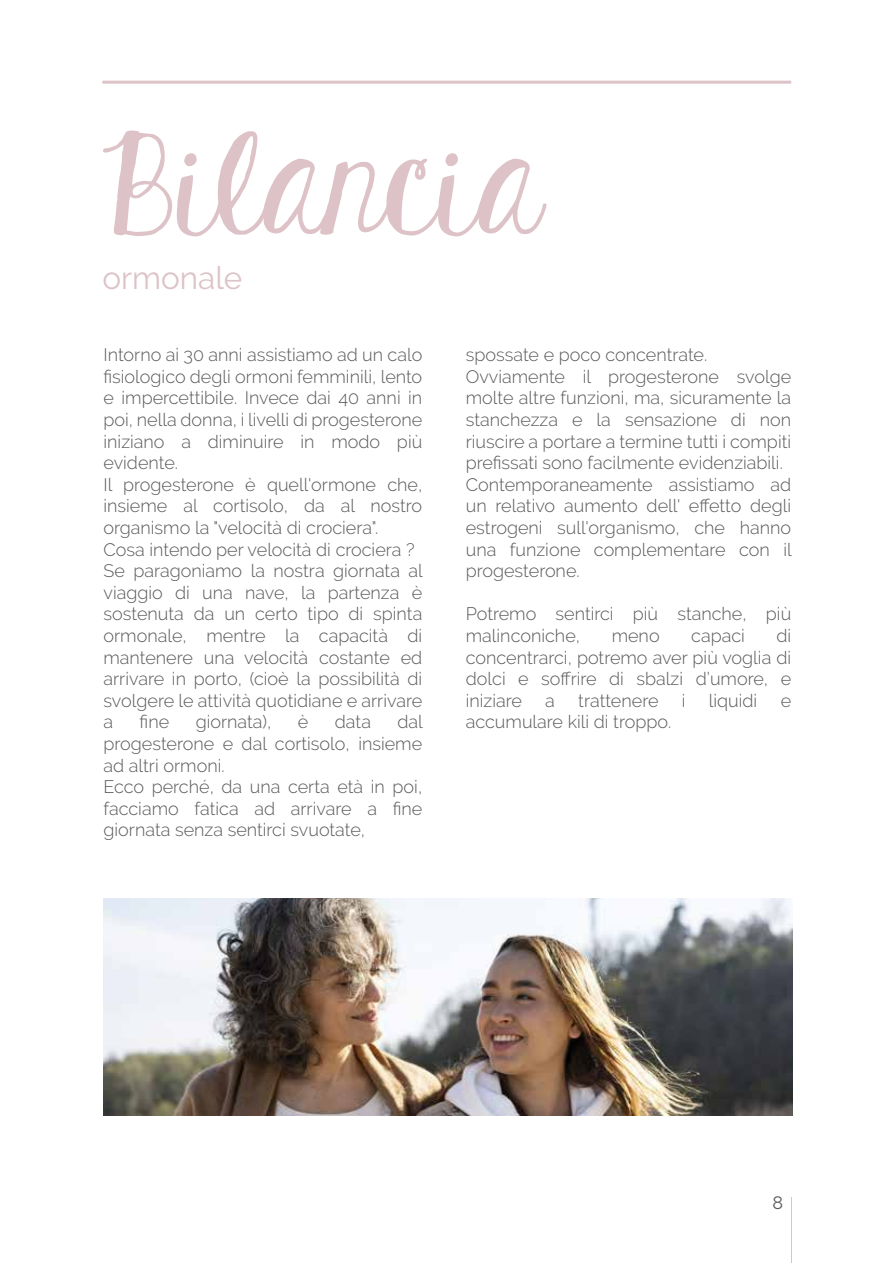
<style>
.page{position:relative;width:893px;height:1263px;background:#fff}
.page>*{position:absolute;margin:0;border:0;box-sizing:border-box;transform-origin:0 0}
.t1{font:159px "KG Hard Candy Solid";color:#ddc3c8}
.t2{font:31.5px "Raleway";color:#ddc3c8}
.t3{font:300 18px/21.6px "Raleway";color:#59585a}
.t4{font:18px "Raleway";color:#59585a}
</style>
<div class="page">
<hr style="left:102px;top:81px;width:689px;height:3px;background:#ddc3c8">
<img style="left:104px;top:898px;width:689px;height:218px">
<hr style="left:791px;top:1197px;width:1px;height:66px;background:#ddc3c8">
<h1 class="t1" style="left:102px;top:103px;width:441px">Bilancia</h1>
<h2 class="t2" style="left:102px;top:259px;width:142px">ormonale</h2>
<p class="t3" style="left:104px;top:344px;width:321px">Intorno ai 30 anni assistiamo ad un calo fisiologico degli ormoni femminili, lento e impercettibile. Invece dai 40 anni in poi, nella donna, i livelli di progesterone iniziano a diminuire in modo più evidente.<br>Il progesterone è quell'ormone che, insieme al cortisolo, da al nostro organismo la "velocità di crociera".<br>Cosa intendo per velocità di crociera ?<br>Se paragoniamo la nostra giornata al viaggio di una nave, la partenza è sostenuta da un certo tipo di spinta ormonale, mentre la capacità di mantenere una velocità costante ed arrivare in porto, (cioè la possibilità di svolgere le attività quotidiane e arrivare a</p>
<p class="t3" style="left:140px;top:711px;width:31px">fine</p>
<p class="t3" style="left:196px;top:711px;width:77px">giornata),</p>
<p class="t3" style="left:298px;top:711px;width:12px">è</p>
<p class="t3" style="left:335px;top:711px;width:38px">data</p>
<p class="t3" style="left:104px;top:711px;width:321px;text-indent:294px">dal progesterone e dal cortisolo, insieme ad altri ormoni.<br>Ecco perché, da una certa età in poi, facciamo fatica ad arrivare a fine giornata senza sentirci svuotate,</p>
<p class="t3" style="left:466px;top:344px;width:327px">spossate e poco concentrate.<br>Ovviamente il progesterone svolge molte altre funzioni, ma, sicuramente la stanchezza e la sensazione di non riuscire a portare a termine tutti i compiti prefissati sono facilmente evidenziabili.<br>Contemporaneamente assistiamo ad un relativo aumento dell' effetto degli estrogeni sull'organismo, che hanno una funzione complementare con il progesterone.</p>
<p class="t3" style="left:466px;top:603px;width:327px">Potremo sentirci più stanche, più malinconiche,</p>
<p class="t3" style="left:466px;top:625px;width:327px;text-align:justify;text-indent:311px">di concentrarci, potremo aver più voglia di dolci e soffrire di sbalzi d’umore, e iniziare</p>
<p class="t3" style="left:612px;top:625px;width:49px">meno</p>
<p class="t3" style="left:691px;top:625px;width:55px">capaci</p>
<p class="t3" style="left:545px;top:689px;width:11px">a</p>
<p class="t3" style="left:578px;top:689px;width:82px">trattenere</p>
<p class="t3" style="left:682px;top:689px;width:5px">i</p>
<p class="t3" style="left:709px;top:689px;width:50px">liquidi</p>
<p class="t3" style="left:781px;top:689px;width:12px">e</p>
<p class="t3" style="left:466px;top:711px;width:207px">accumulare kili di troppo.</p>
<p class="t4" style="left:772px;top:1192px;width:12px">8</p>
</div>
